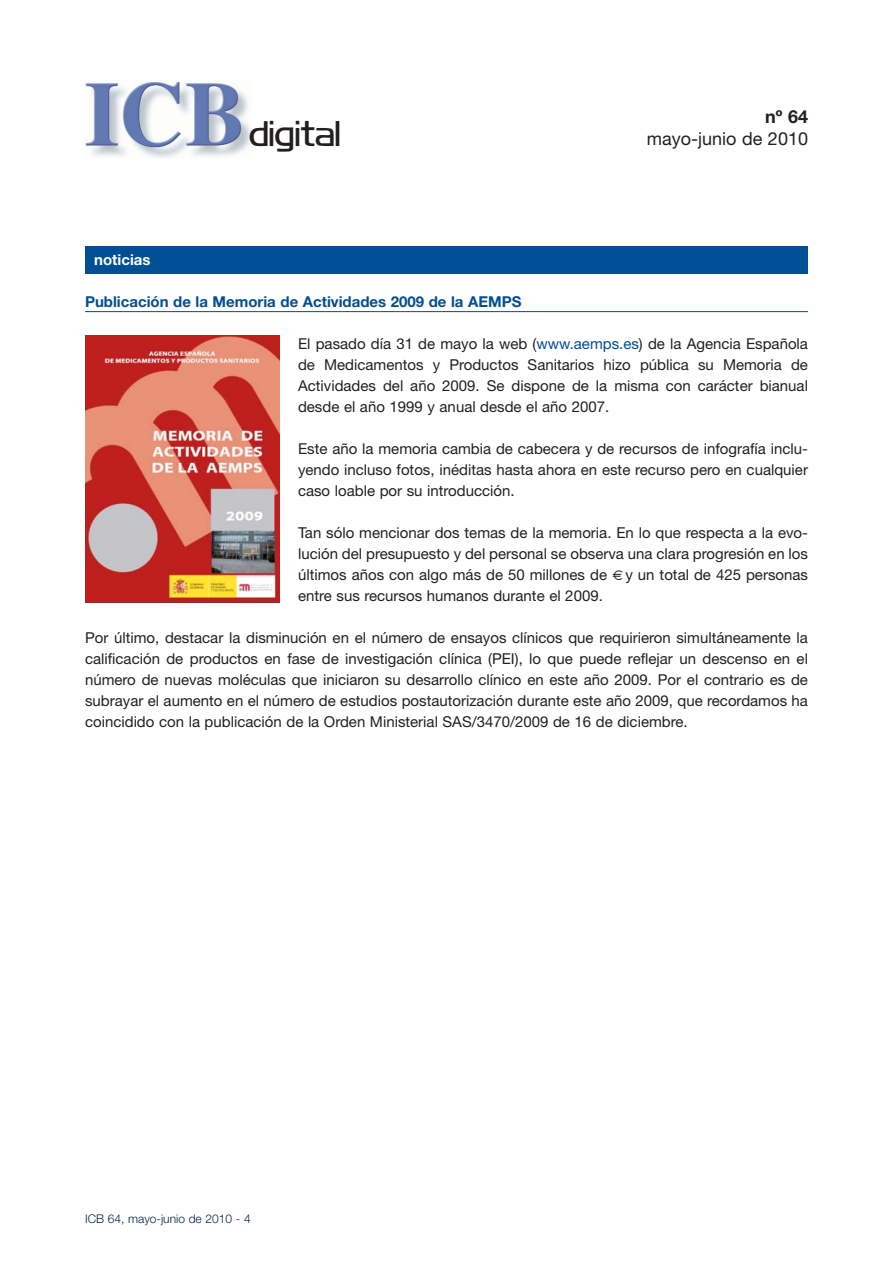
<style>
.page{position:relative;width:893px;height:1263px;background:#fff}
.page>*{position:absolute;margin:0;border:0;box-sizing:border-box;transform-origin:0 0}
.t1{font:300 36px "Koshgarian";color:#231f20}
.t2{font:18px "Helvetica Neue";color:#231f20}
.t3{font:700 18px "Helvetica Neue";color:#231f20}
.t4{font:15px/21px "Helvetica Neue";color:#231f20;text-align:justify}
.t5{font:700 15px "Helvetica Neue";color:#004e94}
.t6{font:700 15px "Helvetica Neue";color:#fff}
.t7{font:300 12px "Helvetica Neue";color:#00234b}
.s1{color:#004e94}
</style>
<div class="page">
<img style="left:84px;top:81px;width:168px;height:77px">
<div style="left:85px;top:247px;width:723px;height:27px;background:#004e94"></div>
<hr style="left:85px;top:311px;width:723px;height:1px;background:#004e94">
<img style="left:85px;top:336px;width:194px;height:266px">
<h1 class="t1" style="left:249px;top:112px;width:93px">digital</h1>
<p class="t3" style="left:765px;top:111px;width:44px">nº 64</p>
<p class="t2" style="left:647px;top:132px;width:163px">mayo-junio de 2010</p>
<p class="t6" style="left:94px;top:254px;width:58px">noticias</p>
<p class="t5" style="left:85px;top:296px;width:438px">Publicación de la Memoria de Actividades 2009 de la AEMPS</p>
<p class="t4" style="left:298px;top:335px;width:511px">El pasado día 31 de mayo la web (<span class="s1">www.aemps.es</span>) de la Agencia Española de Medicamentos y Productos Sanitarios hizo pública su Memoria de Actividades del año 2009. Se dispone de la misma con carácter bianual desde el año 1999 y anual desde el año 2007.</p>
<p class="t4" style="left:298px;top:440px;width:511px">Este año la memoria cambia de cabecera y de recursos de infografía inclu&shy;yendo incluso fotos, inéditas hasta ahora en este recurso pero en cualquier caso loable por su introducción.</p>
<p class="t4" style="left:298px;top:524px;width:511px">Tan sólo mencionar dos temas de la memoria. En lo que respecta a la evo&shy;lución del presupuesto y del personal se observa una clara progresión en los últimos años con algo más de 50 millones de y un total de 425 personas entre sus recursos humanos durante el 2009.</p>
<p class="t4" style="left:85px;top:629px;width:724px">Por último, destacar la disminución en el número de ensayos clínicos que requirieron simultáneamente la calificación de productos en fase de investigación clínica (PEI), lo que puede reflejar un descenso en el número de nuevas moléculas que iniciaron su desarrollo clínico en este año 2009. Por el contrario es de subrayar el aumento en el número de estudios postautorización durante este año 2009, que recordamos ha coincidido con la publicación de la Orden Ministerial SAS/3470/2009 de 16 de diciembre.</p>
<p class="t7" style="left:85px;top:1215px;width:167px">ICB 64, mayo-junio de 2010 - 4</p>
</div>
